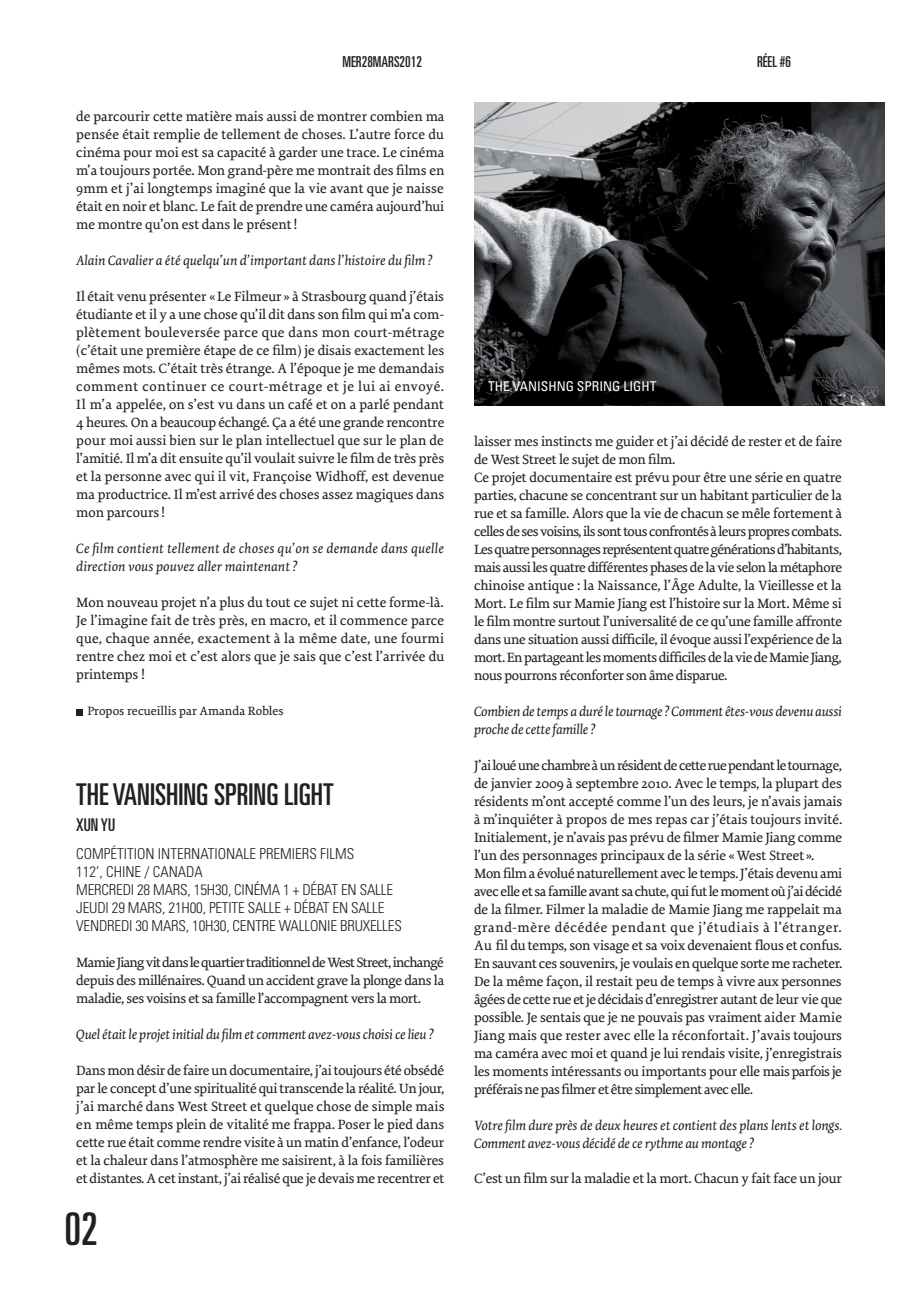
<style>
.page{position:relative;width:919px;height:1289px;background:#fff}
.page>*{position:absolute;margin:0;border:0;box-sizing:border-box;transform-origin:0 0}
.t1{font:ultra-condensed 45px "Univers LT Std";color:#231f20}
.t2{font:ultra-condensed 30px "Univers LT Std";color:#231f20}
.t3{font:ultra-condensed 17.55px "Univers LT Std";color:#231f20}
.t4{font:300 condensed 15px/18px "Univers LT Std";letter-spacing:-.01em;color:#231f20}
.t5{font:ultra-condensed 15px "Univers LT Std";color:#231f20}
.t6{font:14.25px/18px "Tiina";letter-spacing:-.02em;color:#231f20;text-align:justify}
.t7{font:italic 14.25px/18px "Tiina";letter-spacing:-.02em;color:#231f20}
.t8{font:italic 14.25px/18px "Tiina";letter-spacing:.005em;color:#231f20}
.t9{font:condensed 13.5px "Univers";color:#fff}
.t10{font:12.75px "Tiina";color:#231f20}
</style>
<div class="page">
<svg style="left:76px;top:709px;width:6px;height:6px"></svg>
<img style="left:474px;top:103px;width:410px;height:303px">
<p class="t5" style="left:342px;top:53px;width:38px">MER28MARS</p>
<p class="t5" style="left:399px;top:53px;width:24px">2012</p>
<p class="t5" style="left:757px;top:53px;width:35px">RÉEL #6</p>
<p class="t6" style="left:76px;top:107px;width:370px">de parcourir cette matière mais aussi de montrer combien ma pensée était remplie de tellement de choses. L’autre force du cinéma pour moi est sa capacité à garder une trace. Le cinéma m’a toujours portée. Mon grand-père me montrait des films en 9mm et j’ai longtemps imaginé que la vie avant que je naisse était en noir et blanc. Le fait de prendre une caméra aujourd’hui me montre qu’on est dans le présent!</p>
<p class="t7" style="left:76px;top:251px;width:358px">Alain Cavalier a été quelqu’un d’important dans l’histoire du film?</p>
<p class="t6" style="left:76px;top:287px;width:369px">Il était venu présenter «Le Filmeur» à Strasbourg quand j’étais étudiante et il y a une chose qu’il dit dans son film qui m’a com&shy;plètement bouleversée parce que dans mon court-métrage (c’était une première étape de ce film) je disais exactement les mêmes mots. C’était très étrange. A l’époque je me demandais comment continuer ce court-métrage et je lui ai envoyé.<br>Il m’a appelée, on s’est vu dans un café et on a parlé pendant 4 heures. On a beaucoup échangé. Ça a été une grande rencontre pour moi aussi bien sur le plan intellectuel que sur le plan de l’amitié. Il m’a dit ensuite qu’il voulait suivre le film de très près et la personne avec qui il vit, Françoise Widhoff, est devenue ma productrice. Il m’est arrivé des choses assez magiques dans mon parcours !</p>
<p class="t8" style="left:76px;top:539px;width:369px">Ce film contient tellement de choses qu’on se demande dans quelle direction vous pouvez aller maintenant ?</p>
<p class="t6" style="left:76px;top:593px;width:369px">Mon nouveau projet n’a plus du tout ce sujet ni cette forme-là.<br>Je l’imagine fait de très près, en macro, et il commence parce que, chaque année, exactement à la même date, une fourmi rentre chez moi et c’est alors que je sais que c’est l’arrivée du printemps !</p>
<p class="t10" style="left:87px;top:702px;width:198px">Propos recueillis par Amanda Robles</p>
<h2 class="t2" style="left:76px;top:777px;width:259px">THE VANISHING SPRING LIGHT</h2>
<p class="t3" style="left:76px;top:815px;width:40px">XUN YU</p>
<p class="t4" style="left:76px;top:844px;width:280px">COMPÉTITION INTERNATIONALE PREMIERS FILMS<br>112’, CHINE</p>
<p class="t4" style="left:76px;top:862px;width:128px;text-indent:68px">/ CANADA<br>MERCREDI 28 MARS</p>
<p class="t4" style="left:187px;top:880px;width:207px">, 15H30, CINÉMA 1 + DÉBAT EN SALLE</p>
<p class="t4" style="left:76px;top:898px;width:61px">JEUDI 29 MARS</p>
<p class="t4" style="left:162px;top:898px;width:197px">, 21H00, PETITE SALLE + DÉBAT EN SALLE</p>
<p class="t4" style="left:76px;top:916px;width:85px">VENDREDI 30 MARS</p>
<p class="t4" style="left:186px;top:916px;width:217px">, 10H30, CENTRE WALLONIE BRUXELLES</p>
<p class="t6" style="left:76px;top:953px;width:369px">Mamie Jiang vit dans le quartier traditionnel de West Street, inchangé depuis des millénaires. Quand un accident grave la plonge dans la maladie, ses voisins et sa famille l’accompagnent vers la mort.</p>
<p class="t7" style="left:76px;top:1025px;width:359px">Quel était le projet initial du film et comment avez-vous choisi ce lieu ?</p>
<p class="t6" style="left:76px;top:1061px;width:370px">Dans mon désir de faire un documentaire, j’ai toujours été obsédé par le concept d’une spiritualité qui transcende la réalité. Un jour, j’ai marché dans West Street et quelque chose de simple mais en même temps plein de vitalité me frappa. Poser le pied dans cette rue était comme rendre visite à un matin d’enfance, l’odeur et la chaleur dans l’atmosphère me saisirent, à la fois familières et distantes. A cet instant, j’ai réalisé que je devais me recentrer et</p>
<h1 class="t1" style="left:64px;top:1203px;width:35px">02</h1>
<p class="t9" style="left:488px;top:377px;width:170px">THE VANISHNG SPRING LIGHT</p>
<p class="t6" style="left:474px;top:431px;width:370px;text-align:left">laisser mes instincts me guider et j’ai décidé de rester et de faire de West Street le sujet de mon film.<br>Ce projet documentaire est prévu pour être une série en quatre parties, chacune se concentrant sur un habitant particulier de la rue et sa famille. Alors que la vie de chacun se mêle fortement à celles de ses voisins, ils sont tous confrontés à leurs propres combats.<br>Les quatre personnages représentent quatre générations d’habitants, mais aussi les quatre différentes phases de la vie selon la métaphore chinoise antique : la Naissance, l’Âge Adulte, la Vieillesse et la Mort. Le film sur Mamie Jiang est l’histoire sur la Mort. Même si le film montre surtout l’universalité de ce qu’une famille affronte dans une situation aussi difficile, il évoque aussi l’expérience de la mort. En partageant les moments difficiles de la vie de Mamie Jiang, nous pourrons réconforter son âme disparue.</p>
<p class="t7" style="left:474px;top:701px;width:369px">Combien de temps a duré le tournage? Comment êtes-vous devenu aussi proche de cette famille ?</p>
<p class="t6" style="left:474px;top:755px;width:370px;text-align:left">J’ai loué une chambre à un résident de cette rue pendant le tournage, de janvier 2009 à septembre 2010. Avec le temps, la plupart des résidents m’ont accepté comme l’un des leurs, je n’avais jamais à m’inquiéter à propos de mes repas car j’étais toujours invité.<br>Initialement, je n’avais pas prévu de filmer Mamie Jiang comme l’un des personnages principaux de la série «West Street».<br>Mon film a évolué naturellement avec le temps. J’étais devenu ami avec elle et sa famille avant sa chute, qui fut le moment où j’ai décidé de la filmer. Filmer la maladie de Mamie Jiang me rappelait ma grand-mère décédée pendant que j’étudiais à l’étranger.<br>Au fil du temps, son visage et sa voix devenaient flous et confus.<br>En sauvant ces souvenirs, je voulais en quelque sorte me racheter.<br>De la même façon, il restait peu de temps à vivre aux personnes âgées de cette rue et je décidais d’enregistrer autant de leur vie que possible. Je sentais que je ne pouvais pas vraiment aider Mamie Jiang mais que rester avec elle la réconfortait. J’avais toujours ma caméra avec moi et quand je lui rendais visite, j’enregistrais les moments intéressants ou importants pour elle mais parfois je préférais ne pas filmer et être simplement avec elle.</p>
<p class="t7" style="left:474px;top:1115px;width:369px">Votre film dure près de deux heures et contient des plans lents et longs.<br>Comment avez-vous décidé de ce rythme au montage ?</p>
<p class="t6" style="left:474px;top:1169px;width:369px">C’est un film sur la maladie et la mort. Chacun y fait face un jour</p>
</div>
